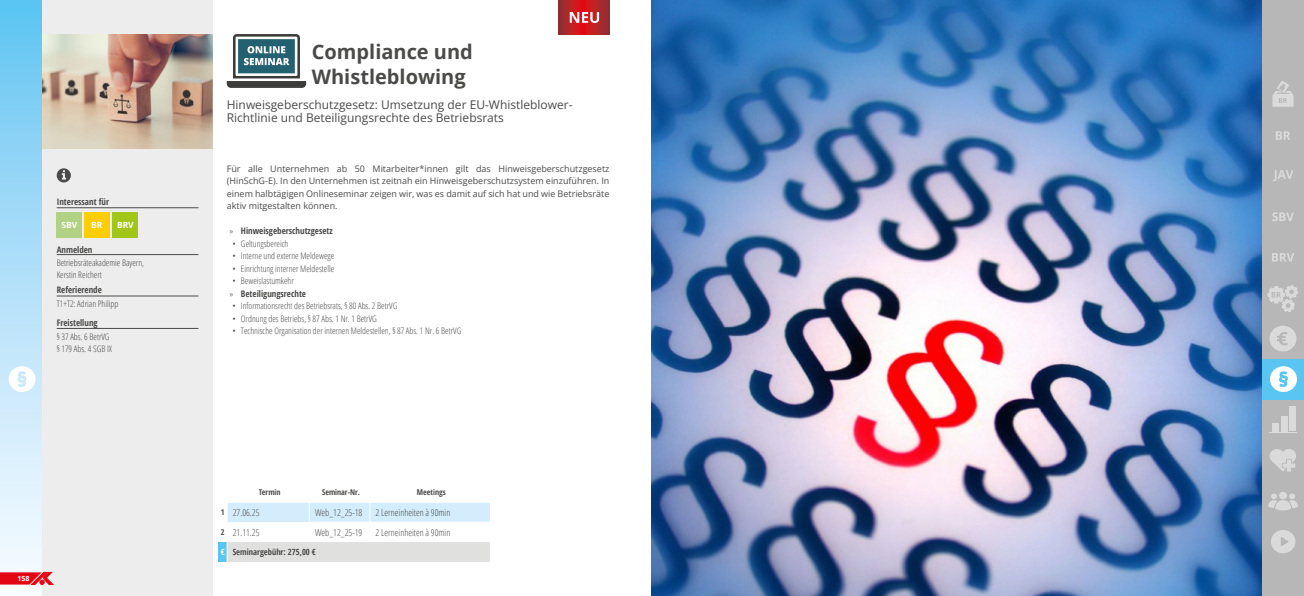
<style>
.page{position:relative;width:1304px;height:596px;background:#fff}
.page>*{position:absolute;margin:0;border:0;box-sizing:border-box;transform-origin:0 0}
.t1{font:700 20px/25px "Open Sans";color:#4a4a49}
.t2{font:12px/12.5px "Open Sans";color:#4a4a49}
.t3{font:300 9.5px "Open Sans Condensed";color:#4a4a49}
.t4{font:300 9px/12px "Open Sans Condensed";color:#4a4a49}
.t5{font:9px/12.5px "Open Sans";color:#4a4a49;text-align:justify}
.t6{font:700 condensed 9px "Open Sans";color:#4a4a49}
.t7{font:700 condensed 8.5px "Open Sans";color:#4a4a49}
.t8{font:700 8.5px "Open Sans";letter-spacing:-.01em;color:#fff}
.t9{font:700 condensed 8px "Open Sans";color:#4a4a49}
.t10{font:700 7px "Open Sans";color:#fff}
.s1{font-family:"Open Sans Condensed";font-weight:300;font-stretch:normal}
.s2{font-family:"Open Sans";font-weight:700;font-stretch:condensed;font-size:8px}
.s3{color:#fff}
</style>
<div class="page">
<div style="left:0;top:0;width:43px;height:595px;background:linear-gradient(to bottom,#64c6f3,#fffbfe)"></div>
<div style="left:43px;top:0;width:170px;height:595px;background:#ededed"></div>
<svg style="left:0;top:572px;width:53px;height:12px"></svg>
<svg style="left:9px;top:366px;width:27px;height:26px"></svg>
<div style="left:1261px;top:0;width:43px;height:595px;background:#b8b7b7"></div>
<svg style="left:1268px;top:493px;width:30px;height:17px"></svg>
<svg style="left:1269px;top:449px;width:27px;height:22px"></svg>
<div style="left:1289px;top:406px;width:7px;height:25px;background:#dbdada"></div>
<div style="left:1281px;top:415px;width:6px;height:16px;background:#dbdada"></div>
<div style="left:1272px;top:423px;width:7px;height:8px;background:#dbdada"></div>
<svg style="left:1269px;top:432px;width:28px;height:1px"></svg>
<svg style="left:1271px;top:530px;width:24px;height:23px"></svg>
<svg style="left:1272px;top:80px;width:22px;height:27px"></svg>
<svg style="left:1276px;top:131px;width:14px;height:9px"></svg>
<svg style="left:1273px;top:170px;width:20px;height:11px"></svg>
<svg style="left:1272px;top:212px;width:22px;height:9px"></svg>
<svg style="left:1272px;top:253px;width:22px;height:8px"></svg>
<svg style="left:1267px;top:285px;width:31px;height:27px"></svg>
<svg style="left:1269px;top:326px;width:27px;height:25px"></svg>
<div style="left:1261px;top:358px;width:43px;height:41px;background:#5bc5f2"></div>
<svg style="left:1270px;top:366px;width:27px;height:26px"></svg>
<svg style="left:227px;top:34px;width:79px;height:54px"></svg>
<div style="left:219px;top:541px;width:8px;height:20px;background:#5bc5f2"></div>
<svg style="left:227px;top:503px;width:263px;height:58px"></svg>
<svg style="left:57px;top:168px;width:14px;height:14px"></svg>
<hr style="left:57px;top:207px;width:141px;height:1px;background:#4a4a49">
<hr style="left:57px;top:254px;width:141px;height:1px;background:#4a4a49">
<hr style="left:57px;top:295px;width:141px;height:1px;background:#4a4a49">
<hr style="left:57px;top:328px;width:141px;height:1px;background:#4a4a49">
<div style="left:57px;top:212px;width:25px;height:25px;background:#b1d284"></div>
<div style="left:85px;top:212px;width:25px;height:25px;background:#ffce00"></div>
<div style="left:113px;top:212px;width:25px;height:25px;background:#a2c617"></div>
<img style="left:43px;top:34px;width:170px;height:115px">
<svg style="left:558px;top:0;width:51px;height:34px"></svg>
<svg style="left:570px;top:12px;width:29px;height:11px"></svg>
<img style="left:652px;top:0;width:609px;height:595px">
<p class="t6" style="left:57px;top:195px;width:54px">Interessant für</p>
<p class="t8" style="left:62px;top:219px;width:17px">SBV</p>
<p class="t8" style="left:91px;top:219px;width:13px">BR</p>
<p class="t8" style="left:117px;top:219px;width:18px">BRV</p>
<p class="t6" style="left:57px;top:243px;width:37px">Anmelden</p>
<p class="t4" style="left:57px;top:256px;width:89px">Betriebsräteakademie Bayern,<br>Kerstin Reichert</p>
<p class="t6" style="left:57px;top:283px;width:47px">Referierende</p>
<p class="t4" style="left:57px;top:297px;width:63px">T1+T2: Adrian Philipp</p>
<p class="t6" style="left:57px;top:316px;width:42px">Freistellung</p>
<p class="t4" style="left:57px;top:330px;width:57px">§ 37 Abs. 6 BetrVG § 179 Abs. 4 SGB IX</p>
<p class="t10" style="left:17px;top:573px;width:13px">158</p>
<h1 class="t1" style="left:312px;top:39px;width:163px">Compliance und<br>Whistleblowing</h1>
<h2 class="t2" style="left:227px;top:98px;width:347px">Hinweisgeberschutzgesetz: Umsetzung der EU-Whistleblower-<br>Richtlinie und Beteiligungsrechte des Betriebsrats</h2>
<p class="t5" style="left:227px;top:162px;width:384px">Für alle Unternehmen ab 50 Mitarbeiter*innen gilt das Hinweisgeberschutzgesetz (HinSchG-E). In den Unternehmen ist zeitnah ein Hinweisgeberschutzsystem einzuführen. In einem halbtägigen Onlineseminar zeigen wir, was es damit auf sich hat und wie Betriebsräte aktiv mitgestalten können.</p>
<p class="t6" style="left:230px;top:224px;width:105px"><span class="s1">»</span> Hinweisgeberschutzgesetz</p>
<p class="t4" style="left:232px;top:237px;width:57px">• Geltungsbereich</p>
<p class="t4" style="left:232px;top:249px;width:103px">• Interne und externe Meldewege</p>
<p class="t4" style="left:232px;top:262px;width:103px">• Einrichtung interner Meldestelle</p>
<p class="t4" style="left:232px;top:274px;width:63px">• Beweislastumkehr</p>
<p class="t6" style="left:230px;top:287px;width:78px"><span class="s1">»</span> Beteiligungsrechte</p>
<p class="t4" style="left:232px;top:299px;width:166px">• Informationsrecht des Betriebsrats, § 80 Abs. 2 BetrVG</p>
<p class="t4" style="left:232px;top:312px;width:146px">• Ordnung des Betriebs, § 87 Abs. 1 Nr. 1 BetrVG</p>
<p class="t4" style="left:232px;top:324px;width:230px">• Technische Organisation der internen Meldestellen, § 87 Abs. 1 Nr. 6 BetrVG</p>
<p class="t9" style="left:259px;top:486px;width:23px">Termin</p>
<p class="t9" style="left:322px;top:486px;width:40px">Seminar-Nr.</p>
<p class="t9" style="left:417px;top:486px;width:30px">Meetings</p>
<p class="t3" style="left:221px;top:505px;width:40px"><span class="s2">1</span> 27.06.25</p>
<p class="t3" style="left:315px;top:505px;width:49px">Web_12_25-18</p>
<p class="t3" style="left:376px;top:505px;width:76px">2 Lerneinheiten à 90min</p>
<p class="t3" style="left:221px;top:525px;width:40px"><span class="s2">2</span> 21.11.25</p>
<p class="t3" style="left:315px;top:525px;width:49px">Web_12_25-19</p>
<p class="t3" style="left:376px;top:525px;width:76px">2 Lerneinheiten à 90min</p>
<p class="t7" style="left:221px;top:546px;width:97px"><span class="s3">€</span> Seminargebühr: 275,00 €</p>
</div>
